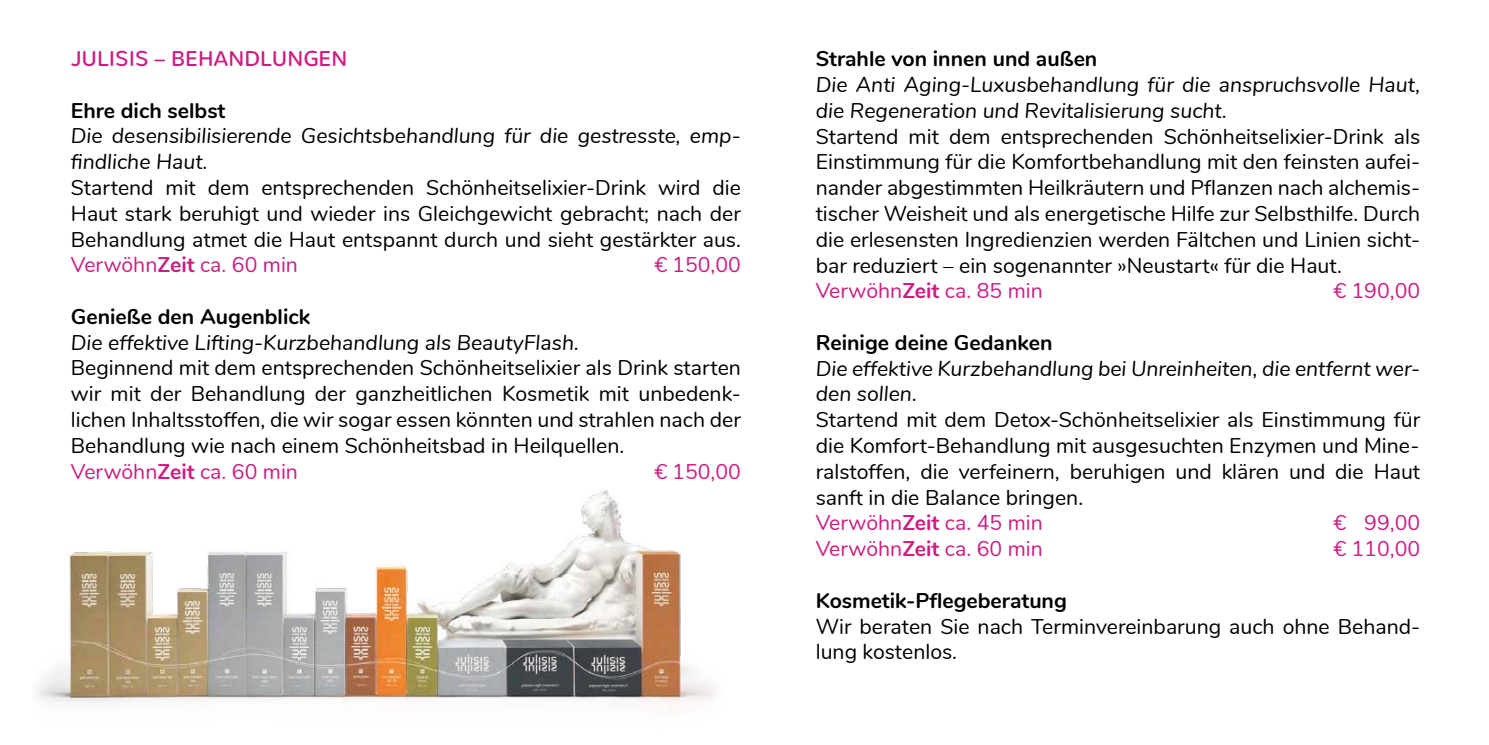
<style>
.page{position:relative;width:1489px;height:745px;background:#fff}
.page>*{position:absolute;margin:0;border:0;box-sizing:border-box;transform-origin:0 0}
.t1{font:21.25px/25.8px "Nunito";color:#000}
.t2{font:italic 21.25px/25.8px "Nunito";color:#000}
.t3{font:700 21.25px "Nunito";color:#000}
.t4{font:21.25px "Nunito";color:#cc1d82}
.t5{font:500 21.25px "Nunito";color:#cc1d82}
.s1{color:#cc1d82}
.s2{font-weight:700;color:#cc1d82}
.s3{font-weight:700}
</style>
<div class="page">
<img style="left:37px;top:490px;width:679px;height:219px">
<p class="t5" style="left:71px;top:40px;width:278px">JULISIS – BEHANDLUNGEN</p>
<p class="t3" style="left:71px;top:94px;width:156px">Ehre dich selbst</p>
<p class="t2" style="left:71px;top:122px;width:671px">Die desensibilisierende Gesichtsbehandlung für die gestresste, emp&shy;findliche Haut.</p>
<p class="t1" style="left:71px;top:173px;width:671px;text-align:justify">Startend mit dem entsprechenden Schönheitselixier-Drink wird die Haut stark beruhigt und wieder ins Gleichgewicht gebracht; nach der Behandlung atmet die Haut entspannt durch und sieht gestärkter aus.<br><span class="s1">Verwöhn</span><span class="s2">Zeit</span> <span class="s1">ca. 60 min</span></p>
<p class="t4" style="left:654px;top:249px;width:88px">€ 150,00</p>
<p class="t3" style="left:71px;top:300px;width:241px">Genieße den Augenblick</p>
<p class="t2" style="left:71px;top:328px;width:509px">Die effektive Lifting-Kurzbehandlung als BeautyFlash.</p>
<p class="t1" style="left:71px;top:354px;width:671px">Beginnend mit dem entsprechenden Schönheitselixier als Drink starten wir mit der Behandlung der ganzheitlichen Kosmetik mit unbedenk&shy;lichen Inhaltsstoffen, die wir sogar essen könnten und strahlen nach der Behandlung wie nach einem Schönheitsbad in Heilquellen.<br><span class="s1">Verwöhn</span><span class="s2">Zeit</span> <span class="s1">ca. 60 min</span></p>
<p class="t4" style="left:654px;top:455px;width:88px">€ 150,00</p>
<p class="t3" style="left:815px;top:43px;width:283px">Strahle von innen und außen</p>
<p class="t2" style="left:815px;top:70px;width:606px">Die Anti Aging-Luxusbehandlung für die anspruchsvolle Haut, die Regeneration und Revitalisierung sucht.</p>
<p class="t1" style="left:815px;top:122px;width:606px">Startend mit dem entsprechenden Schönheitselixier-Drink als Einstimmung für die Komfortbehandlung mit den feinsten aufei&shy;nander abgestimmten Heilkräutern und Pflanzen nach alchemis&shy;tischer Weisheit und als energetische Hilfe zur Selbsthilfe. Durch die erlesensten Ingredienzien werden Fältchen und Linien sicht&shy;bar reduziert – ein sogenannter »Neustart« für die Haut.<br><span class="s1">Verwöhn</span><span class="s2">Zeit</span> <span class="s1">ca. 85 min</span></p>
<p class="t4" style="left:1333px;top:275px;width:88px">€ 190,00</p>
<p class="t3" style="left:815px;top:326px;width:238px">Reinige deine Gedanken</p>
<p class="t2" style="left:815px;top:354px;width:606px">Die effektive Kurzbehandlung bei Unreinheiten, die entfernt wer&shy;den sollen.</p>
<p class="t1" style="left:815px;top:405px;width:606px">Startend mit dem Detox-Schönheitselixier als Einstimmung für die Komfort-Behandlung mit ausgesuchten Enzymen und Mine&shy;ralstoffen, die verfeinern, beruhigen und klären und die Haut sanft in die Balance bringen.<br><span class="s1">Verwöhn</span><span class="s2">Zeit</span> <span class="s1">ca. 45 min</span></p>
<p class="t4" style="left:1333px;top:507px;width:88px">€ 99,00</p>
<p class="t4" style="left:815px;top:533px;width:229px">Verwöhn<span class="s3">Zeit</span> ca. 60 min</p>
<p class="t4" style="left:1333px;top:533px;width:88px">€ 110,00</p>
<p class="t3" style="left:815px;top:584px;width:253px">Kosmetik-Pflegeberatung</p>
<p class="t1" style="left:815px;top:611px;width:606px">Wir beraten Sie nach Terminvereinbarung auch ohne Behand&shy;lung kostenlos.</p>
</div>
